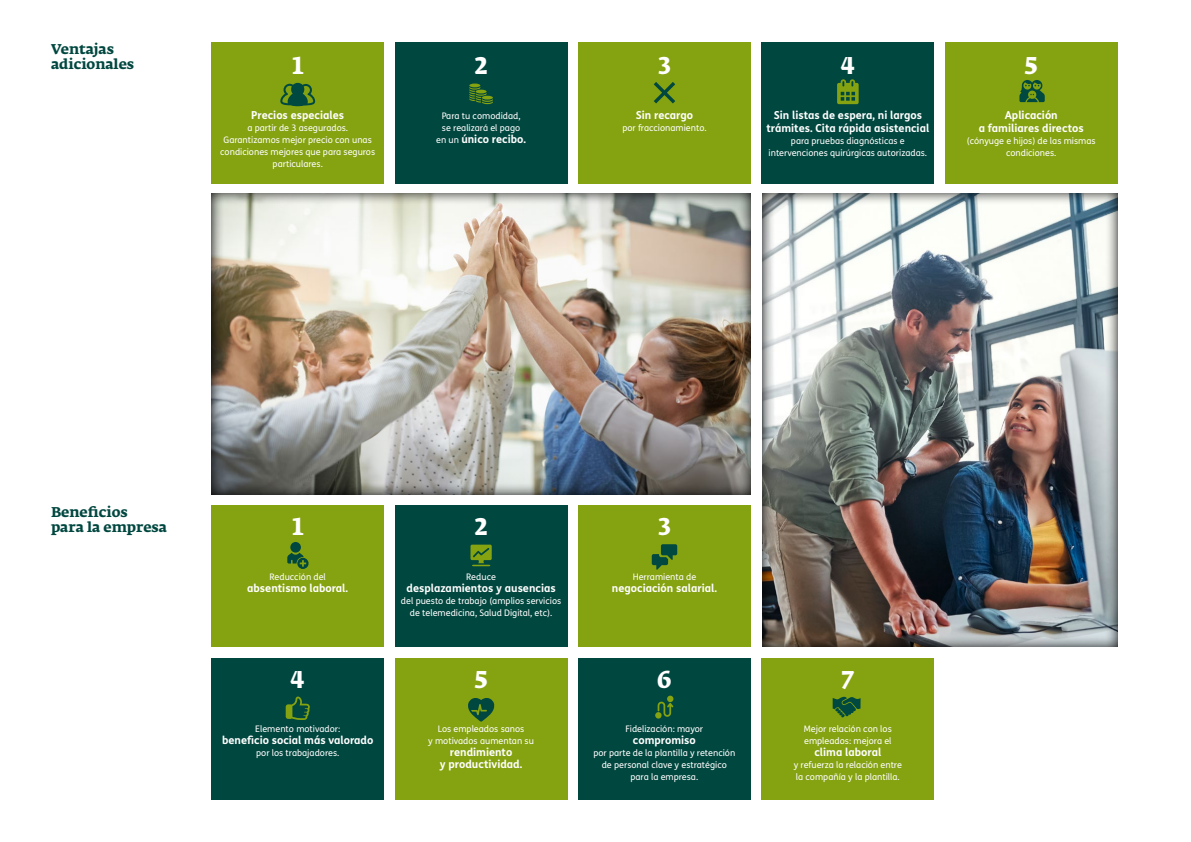
<style>
.page{position:relative;width:1191px;height:842px;background:#fff}
.page>*{position:absolute;margin:0;border:0;box-sizing:border-box;transform-origin:0 0}
.t1{font:700 24px "Fedra Serif A Pro";color:#fff}
.t2{font:700 14px/15px "Fedra Serif A Pro";color:#00473f}
.t3{font:700 11px/13px "FS Me";color:#fff;text-align:center}
.t4{font:9px/12px "FS Me";color:#fff;text-align:center}
.s1{font-weight:400;font-size:9px}
</style>
<div class="page">
<div style="left:395px;top:43px;width:172px;height:141px;background:#00473f"></div>
<div style="left:395px;top:506px;width:172px;height:141px;background:#00473f"></div>
<div style="left:945px;top:43px;width:172px;height:141px;background:#85a210"></div>
<div style="left:578px;top:43px;width:172px;height:141px;background:#85a210"></div>
<div style="left:578px;top:506px;width:172px;height:141px;background:#85a210"></div>
<div style="left:578px;top:658px;width:172px;height:141px;background:#00473f"></div>
<div style="left:212px;top:43px;width:172px;height:141px;background:#85a210"></div>
<div style="left:212px;top:506px;width:172px;height:141px;background:#85a210"></div>
<div style="left:762px;top:43px;width:172px;height:141px;background:#00473f"></div>
<div style="left:761px;top:658px;width:172px;height:141px;background:#85a210"></div>
<svg style="left:1019px;top:80px;width:25px;height:22px"></svg>
<svg style="left:469px;top:84px;width:24px;height:20px"></svg>
<svg style="left:653px;top:82px;width:22px;height:21px"></svg>
<svg style="left:837px;top:79px;width:21px;height:25px"></svg>
<svg style="left:280px;top:83px;width:36px;height:23px"></svg>
<div style="left:290px;top:542px;width:11px;height:11px;background:#00473f;border-radius:50%"></div>
<svg style="left:287px;top:553px;width:21px;height:16px"></svg>
<svg style="left:470px;top:545px;width:22px;height:21px"></svg>
<svg style="left:832px;top:697px;width:28px;height:20px"></svg>
<div style="left:655px;top:712px;width:6px;height:7px;background:#85a210;border-radius:50%"></div>
<svg style="left:657px;top:696px;width:16px;height:21px"></svg>
<div style="left:395px;top:658px;width:172px;height:141px;background:#85a210"></div>
<div style="left:212px;top:658px;width:172px;height:141px;background:#00473f"></div>
<svg style="left:468px;top:698px;width:26px;height:23px"></svg>
<svg style="left:286px;top:696px;width:24px;height:24px"></svg>
<svg style="left:652px;top:544px;width:25px;height:26px"></svg>
<img style="left:211px;top:193px;width:540px;height:302px">
<img style="left:762px;top:193px;width:356px;height:454px">
<h2 class="t2" style="left:51px;top:41px;width:85px">Ventajas adicionales</h2>
<h1 class="t1" style="left:292px;top:52px;width:13px">1</h1>
<p class="t3" style="left:251px;top:108px;width:94px">Precios especiales</p>
<p class="t4" style="left:220px;top:122px;width:156px">a partir de 3 asegurados.<br>Garantizamos mejor precio con unas condiciones mejores que para seguros particulares.</p>
<h1 class="t1" style="left:474px;top:52px;width:15px">2</h1>
<p class="t4" style="left:442px;top:110px;width:80px;text-align:left">Para tu comodidad, se realizará el pago</p>
<p class="t3" style="left:436px;top:132px;width:91px"><span class="s1">en un</span> único recibo.</p>
<h1 class="t1" style="left:658px;top:52px;width:14px">3</h1>
<p class="t3" style="left:636px;top:108px;width:59px">Sin recargo</p>
<p class="t4" style="left:622px;top:122px;width:86px">por fraccionamiento.</p>
<h1 class="t1" style="left:840px;top:52px;width:16px">4</h1>
<p class="t3" style="left:766px;top:108px;width:164px">Sin listas de espera, ni largos trámites. Cita rápida asistencial</p>
<p class="t4" style="left:768px;top:135px;width:160px">para pruebas diagnósticas e intervenciones quirúrgicas autorizadas.</p>
<h1 class="t1" style="left:1024px;top:52px;width:15px">5</h1>
<p class="t3" style="left:978px;top:108px;width:107px">Aplicación<br>a familiares directos</p>
<p class="t4" style="left:966px;top:135px;width:130px">(cónyuge e hijos) de las mismas condiciones.</p>
<h2 class="t2" style="left:51px;top:504px;width:117px">Beneficios<br>para la empresa</h2>
<h1 class="t1" style="left:292px;top:513px;width:13px">1</h1>
<p class="t4" style="left:269px;top:570px;width:58px">Reducción del</p>
<p class="t3" style="left:247px;top:581px;width:102px">absentismo laboral.</p>
<h1 class="t1" style="left:290px;top:665px;width:16px">4</h1>
<p class="t4" style="left:255px;top:723px;width:87px">Elemento motivador:</p>
<p class="t3" style="left:222px;top:733px;width:153px">beneficio social más valorado</p>
<p class="t4" style="left:256px;top:747px;width:85px">por los trabajadores.</p>
<h1 class="t1" style="left:474px;top:513px;width:15px">2</h1>
<p class="t4" style="left:466px;top:570px;width:31px">Reduce</p>
<p class="t3" style="left:406px;top:581px;width:151px">desplazamientos y ausencias</p>
<p class="t4" style="left:401px;top:594px;width:162px">del puesto de trabajo (amplios servicios de telemedicina, Salud Digital, etc).</p>
<h1 class="t1" style="left:474px;top:665px;width:15px">5</h1>
<p class="t4" style="left:428px;top:723px;width:107px">Los empleados sanos<br>y motivados aumentan su</p>
<p class="t3" style="left:440px;top:746px;width:84px;line-height:12px">rendimiento<br>y productividad.</p>
<h1 class="t1" style="left:658px;top:513px;width:14px">3</h1>
<p class="t4" style="left:632px;top:570px;width:65px">Herramienta de</p>
<p class="t3" style="left:612px;top:581px;width:107px">negociación salarial.</p>
<h1 class="t1" style="left:657px;top:665px;width:16px">6</h1>
<p class="t4" style="left:625px;top:723px;width:79px">Fidelización: mayor</p>
<p class="t3" style="left:633px;top:733px;width:64px">compromiso</p>
<p class="t4" style="left:593px;top:747px;width:143px">por parte de la plantilla y retención de personal clave y estratégico para la empresa.</p>
<h1 class="t1" style="left:841px;top:665px;width:14px">7</h1>
<p class="t4" style="left:804px;top:723px;width:89px;text-align:left">Mejor relación con los empleados: mejora el</p>
<p class="t3" style="left:814px;top:745px;width:68px">clima laboral</p>
<p class="t4" style="left:793px;top:759px;width:110px;text-align:left">y refuerza la relación entre la compañía y la plantilla.</p>
</div>
